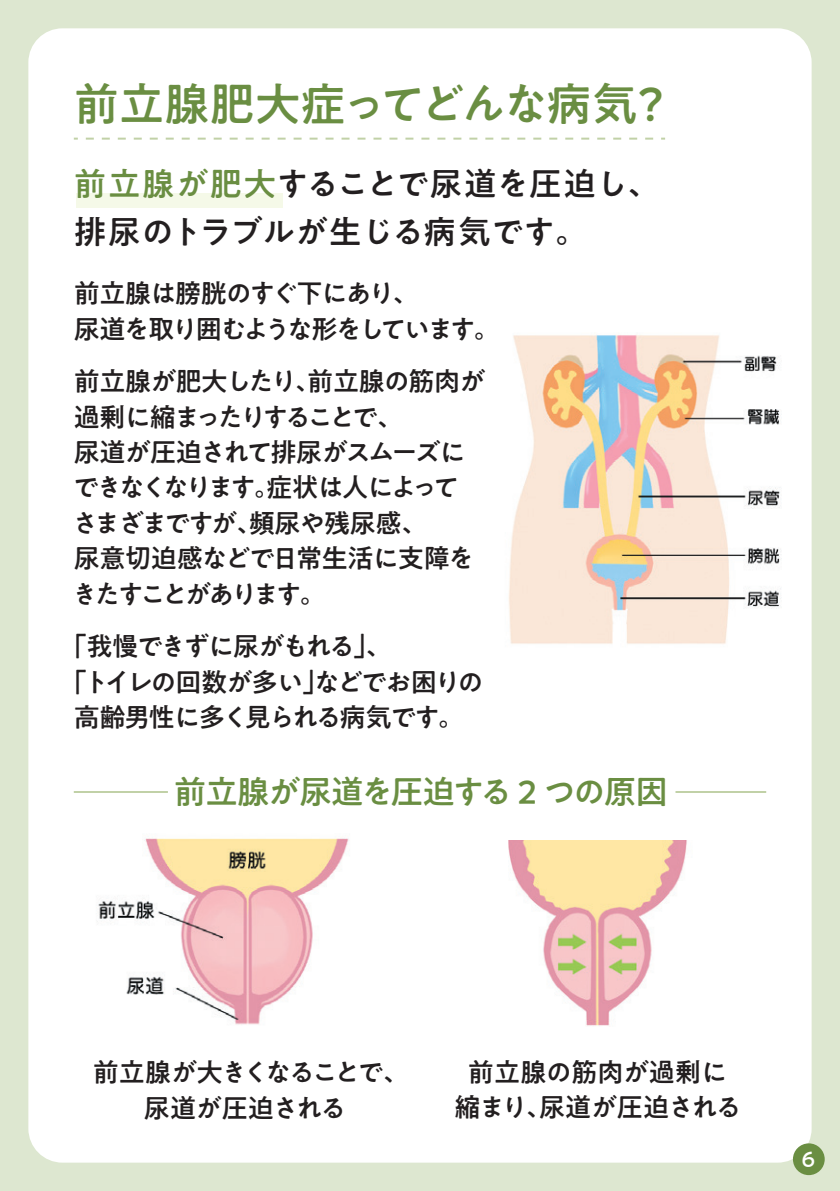
<style>
.page{position:relative;width:840px;height:1191px;background:#fff}
.page>*{position:absolute;margin:0;border:0;box-sizing:border-box;transform-origin:0 0}
.t1{font:500 45.4px "PA1 Gothic Std N";letter-spacing:-.02em;color:#6a8e42}
.t2{font:500 32.6px/48.2px "PA1 Gothic Std N";letter-spacing:.005em;color:#231f20}
.t3{font:500 32.6px "PA1 Gothic Std N";letter-spacing:-.045em;color:#6a8e42}
.t4{font:500 26.2px/35.4px "PA1 Gothic Std N";letter-spacing:-.07em;color:#231f20}
.t5{font:500 26.2px/35.4px "PA1 Gothic Std N";letter-spacing:-.015em;color:#231f20;text-align:center}
.t6{font:500 21.2px "PA1 Gothic Std N";color:#fff}
.s1{color:#6a8e42}
</style>
<div class="page">
<div style="left:0;top:0;width:839px;height:1191px;background:#dde7d0"></div>
<div style="left:28px;top:28px;width:783px;height:1134px;background:#fff;border-radius:34px"></div>
<div style="left:76px;top:193px;width:206px;height:15px;background:#f5f9e8"></div>
<svg style="left:86px;top:138px;width:578px;height:2px"></svg>
<hr style="left:74px;top:791px;width:94px;height:2px;background:#c1d1a7">
<hr style="left:675px;top:791px;width:90px;height:2px;background:#c1d1a7">
<img style="left:508px;top:335px;width:274px;height:309px">
<img style="left:97px;top:838px;width:252px;height:187px">
<img style="left:508px;top:840px;width:179px;height:186px">
<div style="left:792px;top:1143px;width:32px;height:32px;background:#6a8e42;border-radius:50%"></div>
<h1 class="t1" style="left:74px;top:77px;width:601px">前立腺肥大症ってどんな病気？</h1>
<p class="t2" style="left:74px;top:163px;width:587px"><span class="s1">前立腺が肥大</span>することで尿道を圧迫し、排尿のトラブルが生じる病気です。</p>
<p class="t4" style="left:74px;top:278px;width:427px">前立腺は膀胱のすぐ下にあり、<br>尿道を取り囲むような形をしています。</p>
<p class="t4" style="left:72px;top:366px;width:415px">前立腺が肥大したり、前立腺の筋肉が過剰に縮まったりすることで、<br>尿道が圧迫されて排尿がスムーズにできなくなります。症状は人によってさまざまですが、頻尿や残尿感、<br>尿意切迫感などで日常生活に支障をきたすことがあります。</p>
<p class="t4" style="left:61px;top:631px;width:332px">「我慢できずに尿がもれる」、</p>
<p class="t4" style="left:61px;top:666px;width:424px">「トイレの回数が多い」などでお困りの</p>
<p class="t4" style="left:74px;top:702px;width:391px">高齢男性に多く見られる病気です。</p>
<p class="t3" style="left:174px;top:772px;width:495px">前立腺が尿道を圧迫する 2 つの原因</p>
<p class="t4" style="left:93px;top:1057px;width:317px;text-align:center">前立腺が大きくなることで、尿道が圧迫される</p>
<p class="t5" style="left:454px;top:1056px;width:289px">前立腺の筋肉が過剰に縮まり、尿道が圧迫される</p>
<p class="t6" style="left:801px;top:1146px;width:15px">6</p>
</div>
